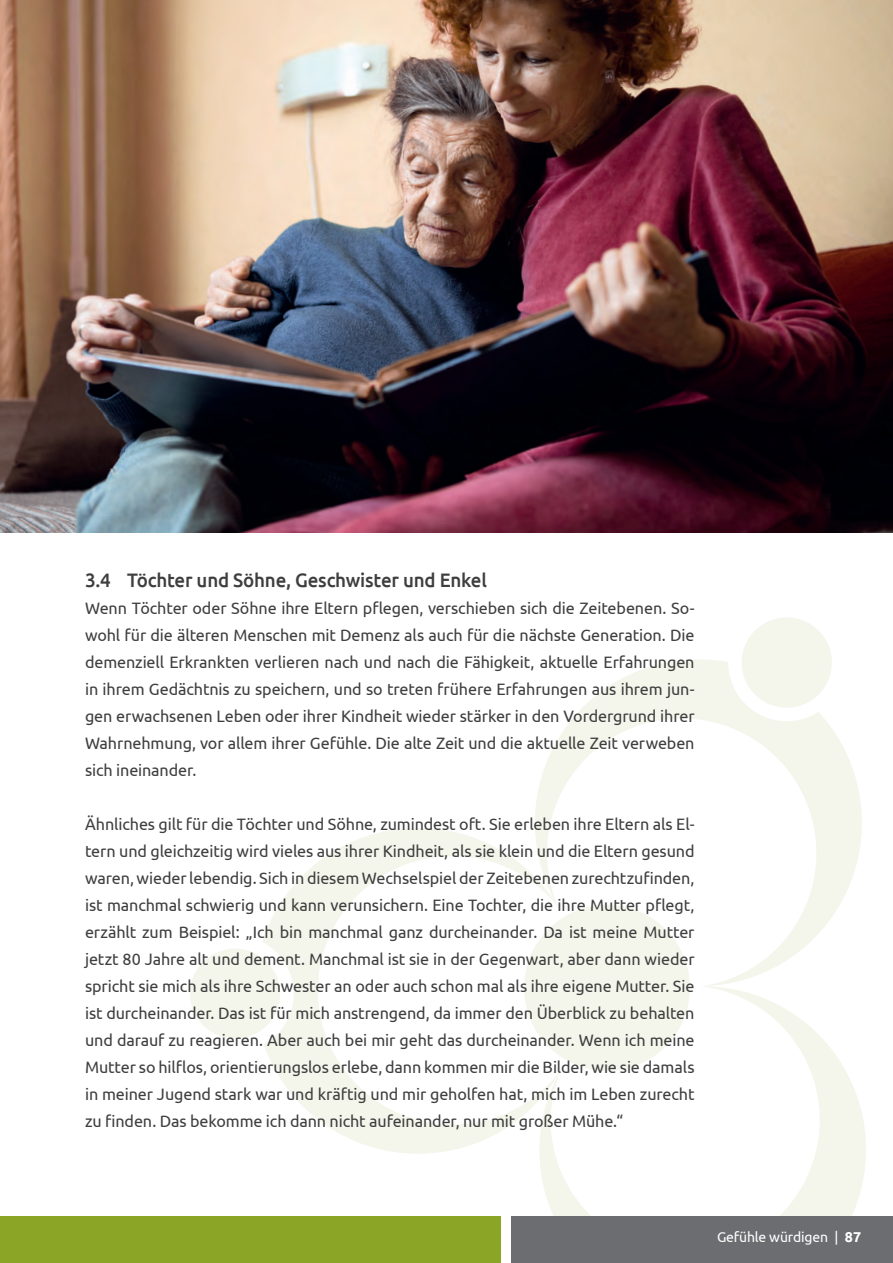
<style>
.page{position:relative;width:893px;height:1263px;background:#fff}
.page>*{position:absolute;margin:0;border:0;box-sizing:border-box;transform-origin:0 0}
.Subheadline{font:500 19.5px "Ubuntu";letter-spacing:-.01em;color:#3e3e3f;scale:.96 1}
.Fließtext{font:16.5px/27px "Ubuntu";letter-spacing:-.01em;color:#3e3e3f;text-align:justify}
.t1{font:14.25px "Ubuntu";letter-spacing:-.01em;color:#fff}
.s1{font-weight:700}
</style>
<div class="page">
<svg style="left:190px;top:828px;width:341px;height:326px"></svg>
<svg style="left:526px;top:617px;width:336px;height:369px"></svg>
<svg style="left:531px;top:986px;width:335px;height:230px"></svg>
<div style="left:0;top:1216px;width:500px;height:47px;background:#8ba627"></div>
<div style="left:511px;top:1216px;width:382px;height:47px;background:#6c6d70"></div>
<img style="left:1px;top:0;width:892px;height:533px">
<h2 class="Subheadline" style="left:85px;top:567px;width:420px">3.4 Töchter und Söhne, Geschwister und Enkel</h2>
<p class="Fließtext" style="left:85px;top:594px;width:611px">Wenn Töchter oder Söhne ihre Eltern pflegen, verschieben sich die Zeitebenen. So&shy;wohl für die älteren Menschen mit Demenz als auch für die nächste Generation. Die demenziell Erkrankten verlieren nach und nach die Fähigkeit, aktuelle Erfahrungen in ihrem Gedächtnis zu speichern, und so treten frühere Erfahrungen aus ihrem jun&shy;gen erwachsenen Leben oder ihrer Kindheit wieder stärker in den Vordergrund ihrer Wahrnehmung, vor allem ihrer Gefühle. Die alte Zeit und die aktuelle Zeit verweben sich ineinander.</p>
<p class="Fließtext" style="left:85px;top:810px;width:611px">Ähnliches gilt für die Töchter und Söhne, zumindest oft. Sie erleben ihre Eltern als El&shy;tern und gleichzeitig wird vieles aus ihrer Kindheit, als sie klein und die Eltern gesund waren, wieder lebendig. Sich in diesem Wechselspiel der Zeitebenen zurechtzufinden, ist manchmal schwierig und kann verunsichern. Eine Tochter, die ihre Mutter pflegt, erzählt zum Beispiel: „Ich bin manchmal ganz durcheinander. Da ist meine Mutter jetzt 80 Jahre alt und dement. Manchmal ist sie in der Gegenwart, aber dann wieder spricht sie mich als ihre Schwester an oder auch schon mal als ihre eigene Mutter. Sie ist durcheinander. Das ist für mich anstrengend, da immer den Überblick zu behalten und darauf zu reagieren. Aber auch bei mir geht das durcheinander. Wenn ich meine Mutter so hilflos, orientierungslos erlebe, dann kommen mir die Bilder, wie sie damals in meiner Jugend stark war und kräftig und mir geholfen hat, mich im Leben zurecht zu finden. Das bekomme ich dann nicht aufeinander, nur mit großer Mühe.“</p>
<p class="t1" style="left:717px;top:1228px;width:146px">Gefühle würdigen | <span class="s1">87</span></p>
</div>
